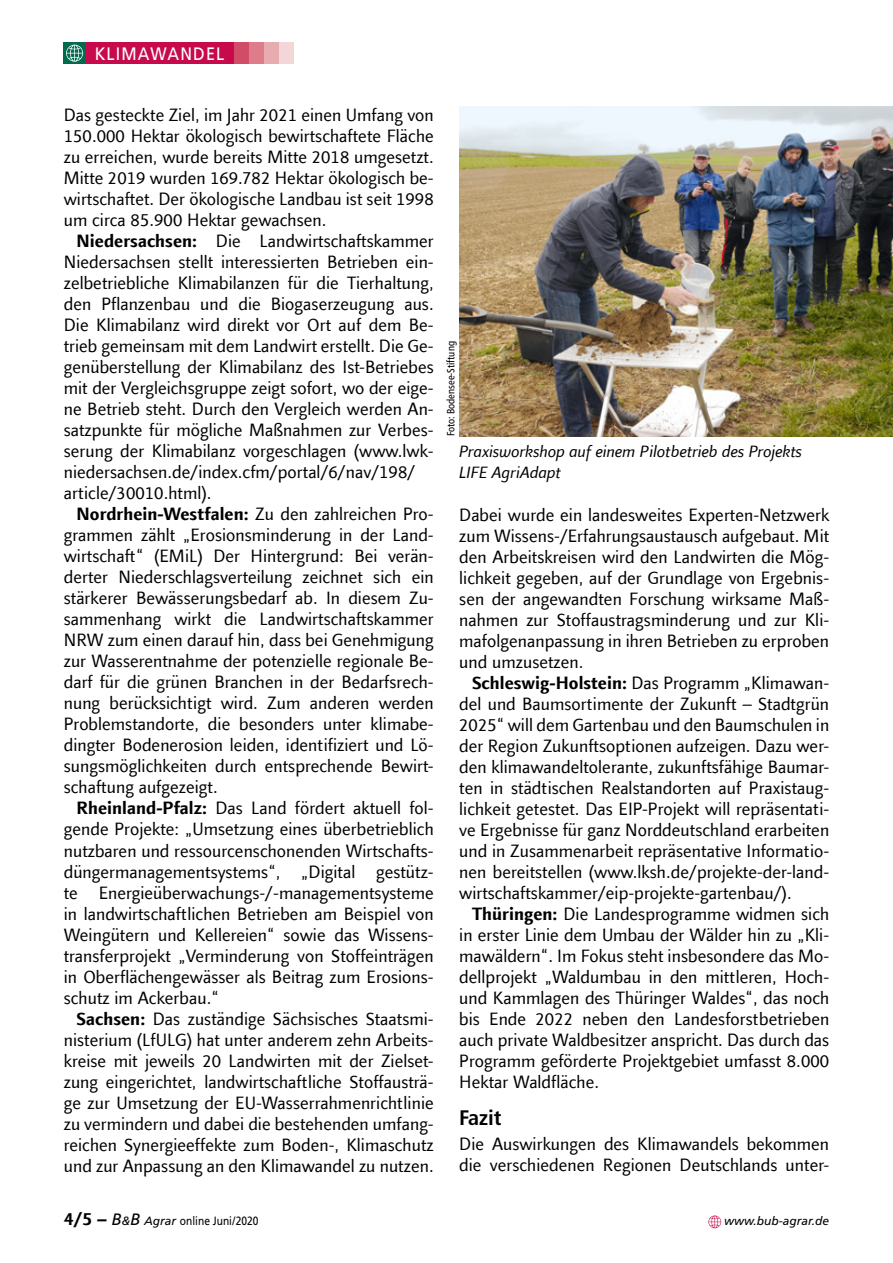
<style>
.page{position:relative;width:893px;height:1263px;background:#fff}
.page>*{position:absolute;margin:0;border:0;box-sizing:border-box;transform-origin:0 0}
.t1{font:700 condensed 21px "Frutiger";color:#000;scale:1.05 1}
.t2{font:18px/21px "Finnegan LT Com";letter-spacing:.005em;color:#000;text-align:justify}
.t3{font:18px "Frutiger";letter-spacing:.07em;color:#fff;scale:.9 1}
.t4{font:italic 16.5px/21px "Finnegan LT Com";color:#000}
.t5{font:12px "Frutiger";color:#000;scale:.85 1}
.t6{font:italic 12px "Frutiger";color:#000}
.t7{font:condensed 10.5px "Frutiger LT Std";color:#000}
.s1{font-weight:700}
.s2{font-family:"Finnegan LT Com";font-weight:700;font-size:18px}
.s3{font-style:italic;font-size:16.5px}
.s4{font-style:italic}
</style>
<div class="page">
<img style="left:459px;top:106px;width:434px;height:330px">
<svg style="left:708px;top:1215px;width:13px;height:13px"></svg>
<div style="left:64px;top:43px;width:21px;height:21px;background:#006c4d"></div>
<svg style="left:66px;top:45px;width:17px;height:17px"></svg>
<div style="left:203px;top:43px;width:90px;height:21px;background:#f3d6d7"></div>
<div style="left:203px;top:43px;width:76px;height:21px;background:#e7abb0"></div>
<div style="left:203px;top:43px;width:61px;height:21px;background:#dc7d89"></div>
<div style="left:203px;top:43px;width:46px;height:21px;background:#d04c67"></div>
<div style="left:85px;top:43px;width:149px;height:21px;background:#c60a4b"></div>
<p class="t3" style="left:95px;top:43px;width:145px">KLIMAWANDEL</p>
<p class="t2" style="left:64px;top:105px;width:371px">Das gesteckte Ziel, im Jahr 2021 einen Umfang von 150.000 Hektar ökologisch bewirtschaftete Fläche zu erreichen, wurde bereits Mitte 2018 umgesetzt.<br>Mitte 2019 wurden 169.782 Hektar ökologisch be&shy;wirtschaftet. Der ökologische Landbau ist seit 1998 um circa 85.900 Hektar gewachsen.</p>
<p class="t2" style="left:64px;top:231px;width:371px;text-align:left;text-indent:13px"><span class="s1">Niedersachsen:</span> Die Landwirtschaftskammer Niedersachsen stellt interessierten Betrieben ein&shy;zelbetriebliche Klimabilanzen für die Tierhaltung, den Pflanzenbau und die Biogaserzeugung aus.<br>Die Klimabilanz wird direkt vor Ort auf dem Be&shy;trieb gemeinsam mit dem Landwirt erstellt. Die Ge&shy;genüberstellung der Klimabilanz des Ist-Betriebes mit der Vergleichsgruppe zeigt sofort, wo der eige&shy;ne Betrieb steht. Durch den Vergleich werden An&shy;satzpunkte für mögliche Maßnahmen zur Verbes&shy;serung der Klimabilanz vorgeschlagen (www.lwk&shy;niedersachsen.de/index.cfm/portal/6/nav/198/ article/30010.html).</p>
<p class="t2" style="left:64px;top:504px;width:371px;text-indent:13px"><span class="s1">Nordrhein-Westfalen:</span> Zu den zahlreichen Pro&shy;grammen zählt „Erosionsminderung in der Land&shy;wirtschaft“ (EMiL) Der Hintergrund: Bei verän&shy;derter Niederschlagsverteilung zeichnet sich ein stärkerer Bewässerungsbedarf ab. In diesem Zu&shy;sammenhang wirkt die Landwirtschaftskammer NRW zum einen darauf hin, dass bei Genehmigung zur Wasserentnahme der potenzielle regionale Be&shy;darf für die grünen Branchen in der Bedarfsrech&shy;nung berücksichtigt wird. Zum anderen werden Problemstandorte, die besonders unter klimabe&shy;dingter Bodenerosion leiden, identifiziert und Lö&shy;sungsmöglichkeiten durch entsprechende Bewirt&shy;schaftung aufgezeigt.</p>
<p class="t2" style="left:64px;top:798px;width:371px;text-indent:13px"><span class="s1">Rheinland-Pfalz:</span> Das Land fördert aktuell fol&shy;gende Projekte: „Umsetzung eines überbetrieblich nutzbaren und ressourcenschonenden Wirtschafts&shy;düngermanagementsystems“, „Digital gestütz&shy;te Energieüberwachungs-/-managementsysteme in landwirtschaftlichen Betrieben am Beispiel von Weingütern und Kellereien“ sowie das Wissens&shy;transferprojekt „Verminderung von Stoffeinträgen in Oberflächengewässer als Beitrag zum Erosions&shy;schutz im Ackerbau.“</p>
<p class="t2" style="left:64px;top:1008px;width:371px;text-indent:13px"><span class="s1">Sachsen:</span> Das zuständige Sächsisches Staatsmi&shy;nisterium (LfULG) hat unter anderem zehn Arbeits&shy;kreise mit jeweils 20 Landwirten mit der Zielset&shy;zung eingerichtet, landwirtschaftliche Stoffausträ&shy;ge zur Umsetzung der EU-Wasserrahmenrichtlinie zu vermindern und dabei die bestehenden umfang&shy;reichen Synergieeffekte zum Boden-, Klimaschutz und zur Anpassung an den Klimawandel zu nutzen.</p>
<p class="t7" style="left:445px;top:436px;width:96px;rotate:-90deg">Foto: Bodensee-Stiftung</p>
<p class="t4" style="left:459px;top:441px;width:344px">Praxisworkshop auf einem Pilotbetrieb des Projekts<br>LIFE AgriAdapt</p>
<p class="t2" style="left:459px;top:504px;width:371px">Dabei wurde ein landesweites Experten-Netzwerk zum Wissens-/Erfahrungsaustausch aufgebaut. Mit den Arbeitskreisen wird den Landwirten die Mög&shy;lichkeit gegeben, auf der Grundlage von Ergebnis&shy;sen der angewandten Forschung wirksame Maß&shy;nahmen zur Stoffaustragsminderung und zur Kli&shy;mafolgenanpassung in ihren Betrieben zu erproben und umzusetzen.</p>
<p class="t2" style="left:459px;top:672px;width:371px;text-indent:13px"><span class="s1">Schleswig-Holstein:</span> Das Programm „Klimawan&shy;del und Baumsortimente der Zukunft – Stadtgrün 2025“ will dem Gartenbau und den Baumschulen in der Region Zukunftsoptionen aufzeigen. Dazu wer&shy;den klimawandeltolerante, zukunftsfähige Baumar&shy;ten in städtischen Realstandorten auf Praxistaug&shy;lichkeit getestet. Das EIP-Projekt will repräsentati&shy;ve Ergebnisse für ganz Norddeutschland erarbeiten und in Zusammenarbeit repräsentative Informatio&shy;nen bereitstellen (www.lksh.de/projekte-der-land&shy;wirtschaftskammer/eip-projekte-gartenbau/).</p>
<p class="t2" style="left:459px;top:903px;width:371px;text-indent:13px"><span class="s1">Thüringen:</span> Die Landesprogramme widmen sich in erster Linie dem Umbau der Wälder hin zu „Kli&shy;mawäldern“. Im Fokus steht insbesondere das Mo&shy;dellprojekt „Waldumbau in den mittleren, Hoch&shy;und Kammlagen des Thüringer Waldes“, das noch bis Ende 2022 neben den Landesforstbetrieben auch private Waldbesitzer anspricht. Das durch das Programm geförderte Projektgebiet umfasst 8.000<br>Hektar Waldfläche.</p>
<p class="t1" style="left:459px;top:1105px;width:42px">Fazit</p>
<p class="t2" style="left:459px;top:1134px;width:371px">Die Auswirkungen des Klimawandels bekommen die verschiedenen Regionen Deutschlands unter-</p>
<p class="t5" style="left:64px;top:1214px;width:231px"><span class="s2">4/5 –</span> <span class="s3">B</span><span class="s4">&amp;</span><span class="s3">B</span> <span class="s4">Agrar</span> online Juni/2020</p>
<p class="t6" style="left:724px;top:1214px;width:106px">www.bub-agrar.de</p>
</div>
